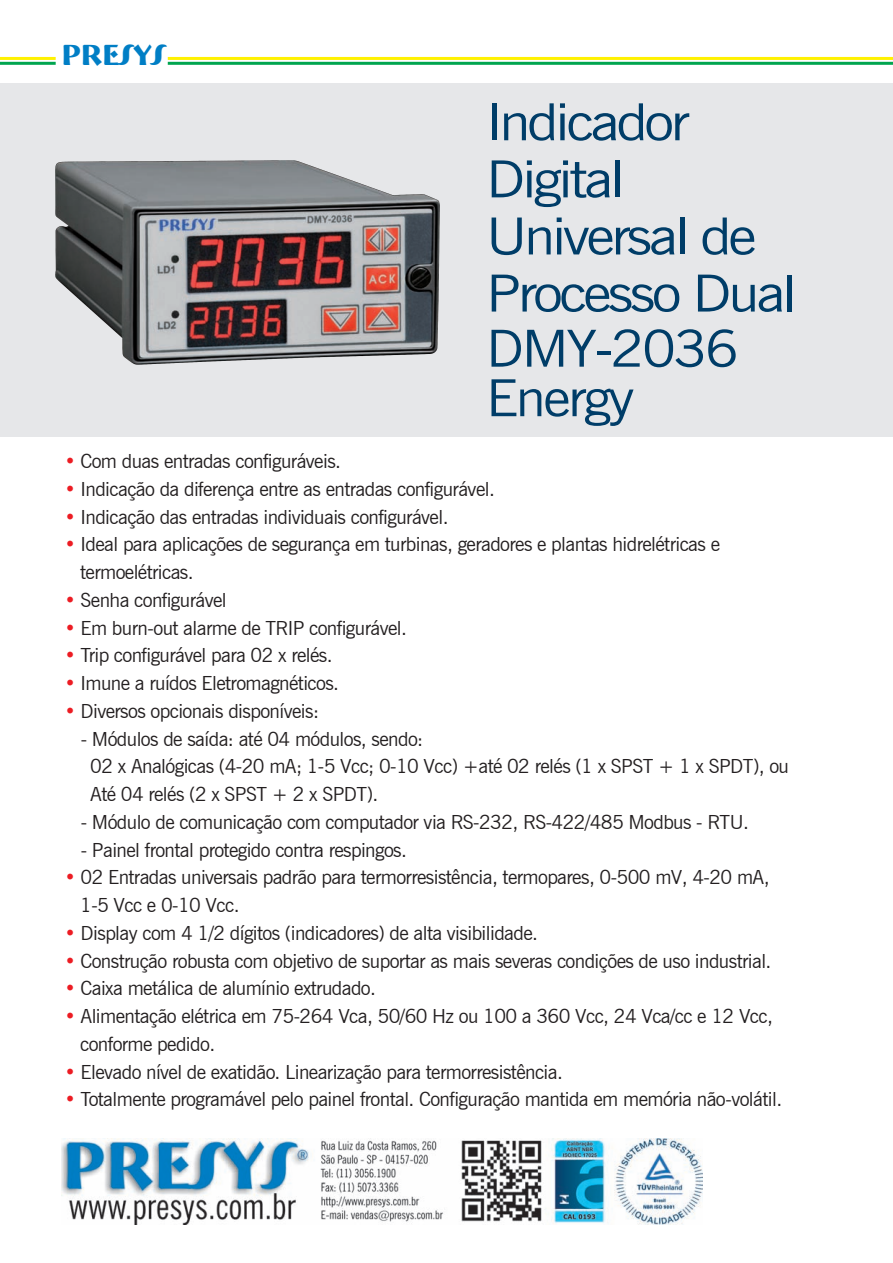
<style>
.page{position:relative;width:893px;height:1263px;background:#fff}
.page>*{position:absolute;margin:0;border:0;box-sizing:border-box;transform-origin:0 0}
.t1{font:51px/57.2px "News Gothic BT";letter-spacing:-.055em;color:#003d68;scale:1.14 1}
.t2{font:51px/49.5px "News Gothic BT";letter-spacing:-.055em;color:#003d68;scale:1.1 1}
.t3{font:700 30px "Bremen BT";color:#007ec5}
.t4{font:19.5px/27.8px "News Gothic BT";letter-spacing:-.03em;color:#231f20}
.s1{color:#ec1c23}
</style>
<div class="page">
<div style="left:0;top:83px;width:893px;height:354px;background:#e6e7e9"></div>
<img style="left:56px;top:160px;width:383px;height:204px">
<hr style="left:168px;top:62px;width:725px;height:3px;background:#00a54f">
<hr style="left:0;top:62px;width:56px;height:3px;background:#00a54f">
<hr style="left:168px;top:57px;width:725px;height:3px;background:#fff101">
<hr style="left:0;top:57px;width:56px;height:3px;background:#fff101">
<img style="left:61px;top:1138px;width:641px;height:86px">
<h2 class="t3" style="left:61px;top:35px;width:105px">PRESYS</h2>
<h1 class="t1" style="left:486px;top:93px;width:274px">Indicador<br>Digital<br>Universal de<br>Processo Dual</h1>
<h1 class="t2" style="left:486px;top:323px;width:231px">DMY-2036<br>Energy</h1>
<p class="t4" style="left:64px;top:447px;width:278px"><span class="s1">•</span> Com duas entradas configuráveis.</p>
<p class="t4" style="left:64px;top:475px;width:432px"><span class="s1">•</span> Indicação da diferença entre as entradas configurável.</p>
<p class="t4" style="left:64px;top:503px;width:386px"><span class="s1">•</span> Indicação das entradas individuais configurável.</p>
<p class="t4" style="left:80px;top:530px;width:641px;text-indent:-16px"><span class="s1">•</span> Ideal para aplicações de segurança em turbinas, geradores e plantas hidrelétricas e termoelétricas.</p>
<p class="t4" style="left:64px;top:586px;width:164px"><span class="s1">•</span> Senha configurável</p>
<p class="t4" style="left:64px;top:614px;width:344px"><span class="s1">•</span> Em burn-out alarme de TRIP configurável.</p>
<p class="t4" style="left:64px;top:641px;width:270px"><span class="s1">•</span> Trip configurável para 02 x relés.</p>
<p class="t4" style="left:64px;top:669px;width:276px"><span class="s1">•</span> Imune a ruídos Eletromagnéticos.</p>
<p class="t4" style="left:64px;top:697px;width:256px"><span class="s1">•</span> Diversos opcionais disponíveis:</p>
<p class="t4" style="left:90px;top:725px;width:700px;text-indent:-9px">- Módulos de saída: até 04 módulos, sendo:<br>02 x Analógicas (4-20 mA; 1-5 Vcc; 0-10 Vcc) +até 02 relés (1 x SPST + 1 x SPDT), ou<br>Até 04 relés (2 x SPST + 2 x SPDT).</p>
<p class="t4" style="left:81px;top:808px;width:669px">- Módulo de comunicação com computador via RS-232, RS-422/485 Modbus - RTU.</p>
<p class="t4" style="left:81px;top:836px;width:328px">- Painel frontal protegido contra respingos.</p>
<p class="t4" style="left:80px;top:863px;width:691px;text-indent:-16px"><span class="s1">•</span> 02 Entradas universais padrão para termorresistência, termopares, 0-500 mV, 4-20 mA,<br>1-5 Vcc e 0-10 Vcc.</p>
<p class="t4" style="left:64px;top:919px;width:475px"><span class="s1">•</span> Display com 4 1/2 dígitos (indicadores) de alta visibilidade.</p>
<p class="t4" style="left:64px;top:947px;width:709px"><span class="s1">•</span> Construção robusta com objetivo de suportar as mais severas condições de uso industrial.</p>
<p class="t4" style="left:64px;top:974px;width:313px"><span class="s1">•</span> Caixa metálica de alumínio extrudado.</p>
<p class="t4" style="left:80px;top:1002px;width:694px;text-indent:-16px"><span class="s1">•</span> Alimentação elétrica em 75-264 Vca, 50/60 Hz ou 100 a 360 Vcc, 24 Vca/cc e 12 Vcc, conforme pedido.</p>
<p class="t4" style="left:64px;top:1058px;width:500px"><span class="s1">•</span> Elevado nível de exatidão. Linearização para termorresistência.</p>
<p class="t4" style="left:64px;top:1085px;width:719px"><span class="s1">•</span> Totalmente programável pelo painel frontal. Configuração mantida em memória não-volátil.</p>
</div>
